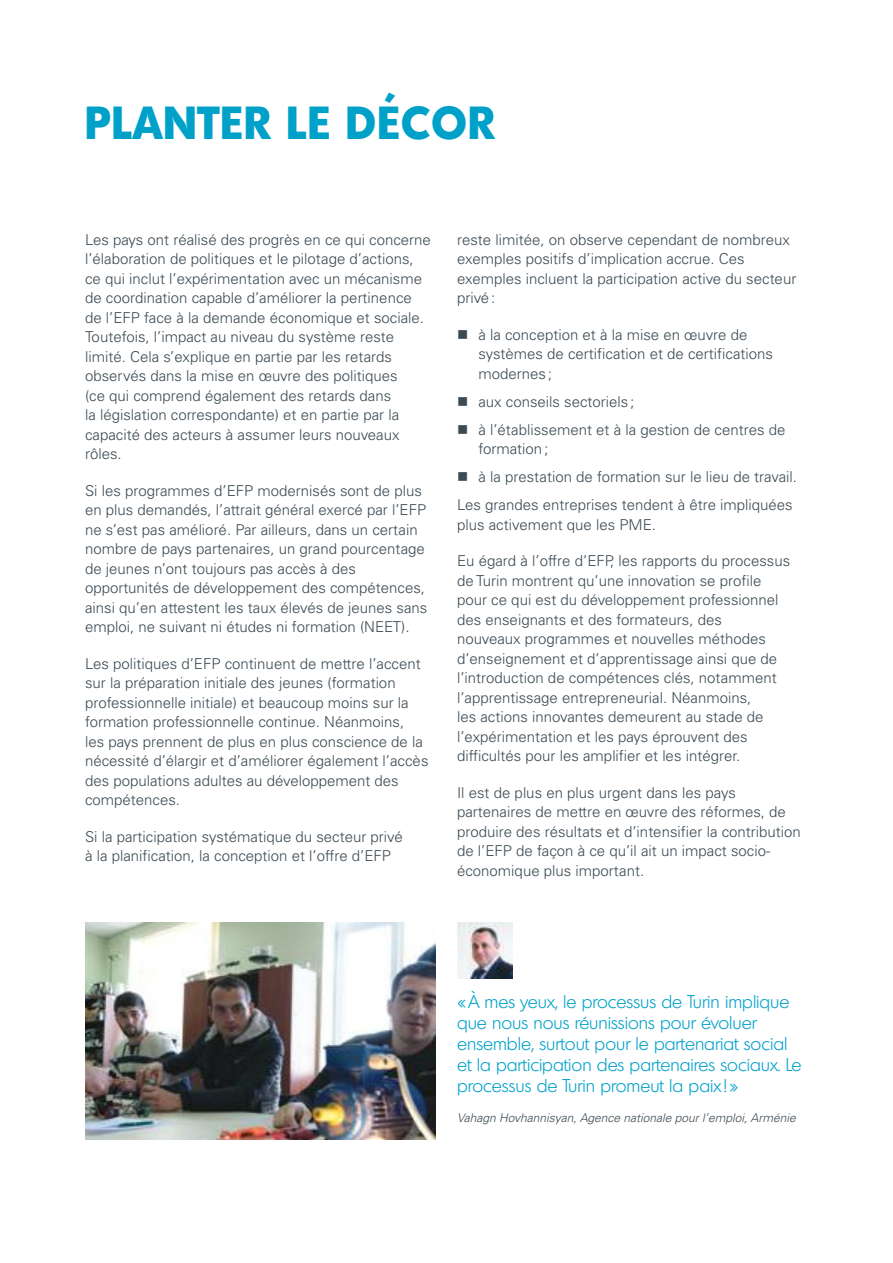
<style>
.page{position:relative;width:893px;height:1263px;background:#fff}
.page>*{position:absolute;margin:0;border:0;box-sizing:border-box;transform-origin:0 0}
.t1{font:700 45px "Montreal TS";letter-spacing:.03em;color:#00a1c9}
.t2{font:300 18px/21px "Montreal TS";color:#00a1c9}
.t3{font:300 15px/19.5px "Univers LT Std";color:#3c4a53}
.t4{font:italic 300 12px "Univers LT Std";color:#3c4a53}
</style>
<div class="page">
<img style="left:85px;top:923px;width:351px;height:217px">
<img style="left:457px;top:923px;width:55px;height:55px">
<h1 class="t1" style="left:85px;top:92px;width:411px">PLANTER LE DÉCOR</h1>
<p class="t3" style="left:85px;top:230px;width:347px">Les pays ont réalisé des progrès en ce qui concerne l’élaboration de politiques et le pilotage d’actions, ce qui inclut l’expérimentation avec un mécanisme de coordination capable d’améliorer la pertinence de l’EFP face à la demande économique et sociale.<br>Toutefois, l’impact au niveau du système reste limité. Cela s’explique en partie par les retards observés dans la mise en œuvre des politiques<br>(ce qui comprend également des retards dans<br>la législation correspondante) et en partie par la capacité des acteurs à assumer leurs nouveaux rôles.</p>
<p class="t3" style="left:85px;top:481px;width:344px">Si les programmes d’EFP modernisés sont de plus en plus demandés, l’attrait général exercé par l’EFP ne s’est pas amélioré. Par ailleurs, dans un certain nombre de pays partenaires, un grand pourcentage de jeunes n’ont toujours pas accès à des opportunités de développement des compétences, ainsi qu’en attestent les taux élevés de jeunes sans emploi, ne suivant ni études ni formation (NEET).</p>
<p class="t3" style="left:85px;top:654px;width:345px">Les politiques d’EFP continuent de mettre l’accent sur la préparation initiale des jeunes (formation professionnelle initiale) et beaucoup moins sur la formation professionnelle continue. Néanmoins,<br>les pays prennent de plus en plus conscience de la nécessité d’élargir et d’améliorer également l’accès des populations adultes au développement des compétences.</p>
<p class="t3" style="left:85px;top:827px;width:319px">Si la participation systématique du secteur privé à la planification, la conception et l’offre d’EFP</p>
<p class="t3" style="left:457px;top:230px;width:341px">reste limitée, on observe cependant de nombreux exemples positifs d’implication accrue. Ces exemples incluent la participation active du secteur privé:</p>
<p class="t3" style="left:478px;top:325px;width:296px">à la conception et à la mise en œuvre de systèmes de certification et de certifications modernes ;</p>
<p class="t3" style="left:478px;top:387px;width:309px;line-height:28px">aux conseils sectoriels ;<br>à l’établissement et à la gestion de centres de</p>
<p class="t3" style="left:478px;top:439px;width:71px">formation;</p>
<p class="t3" style="left:478px;top:467px;width:320px">à la prestation de formation sur le lieu de travail.</p>
<p class="t3" style="left:457px;top:495px;width:337px">Les grandes entreprises tendent à être impliquées</p>
<p class="t3" style="left:457px;top:515px;width:200px">plus activement que les PME.</p>
<p class="t3" style="left:457px;top:551px;width:335px">Eu égard à l’offre d’EFP, les rapports du processus de Turin montrent qu’une innovation se profile pour ce qui est du développement professionnel des enseignants et des formateurs, des<br>nouveaux programmes et nouvelles méthodes d’enseignement et d’apprentissage ainsi que de l’introduction de compétences clés, notamment l’apprentissage entrepreneurial. Néanmoins,<br>les actions innovantes demeurent au stade de l’expérimentation et les pays éprouvent des difficultés pour les amplifier et les intégrer.</p>
<p class="t3" style="left:457px;top:783px;width:345px">Il est de plus en plus urgent dans les pays partenaires de mettre en œuvre des réformes, de produire des résultats et d’intensifier la contribution de l’EFP de façon à ce qu’il ait un impact socio&shy;économique plus important.</p>
<p class="t2" style="left:457px;top:991px;width:346px">«À mes yeux, le processus de Turin implique que nous nous réunissions pour évoluer ensemble, surtout pour le partenariat social et la participation des partenaires sociaux. Le processus de Turin promeut la paix !»</p>
<p class="t4" style="left:457px;top:1110px;width:340px">Vahagn Hovhannisyan, Agence nationale pour l’emploi, Arménie</p>
</div>
